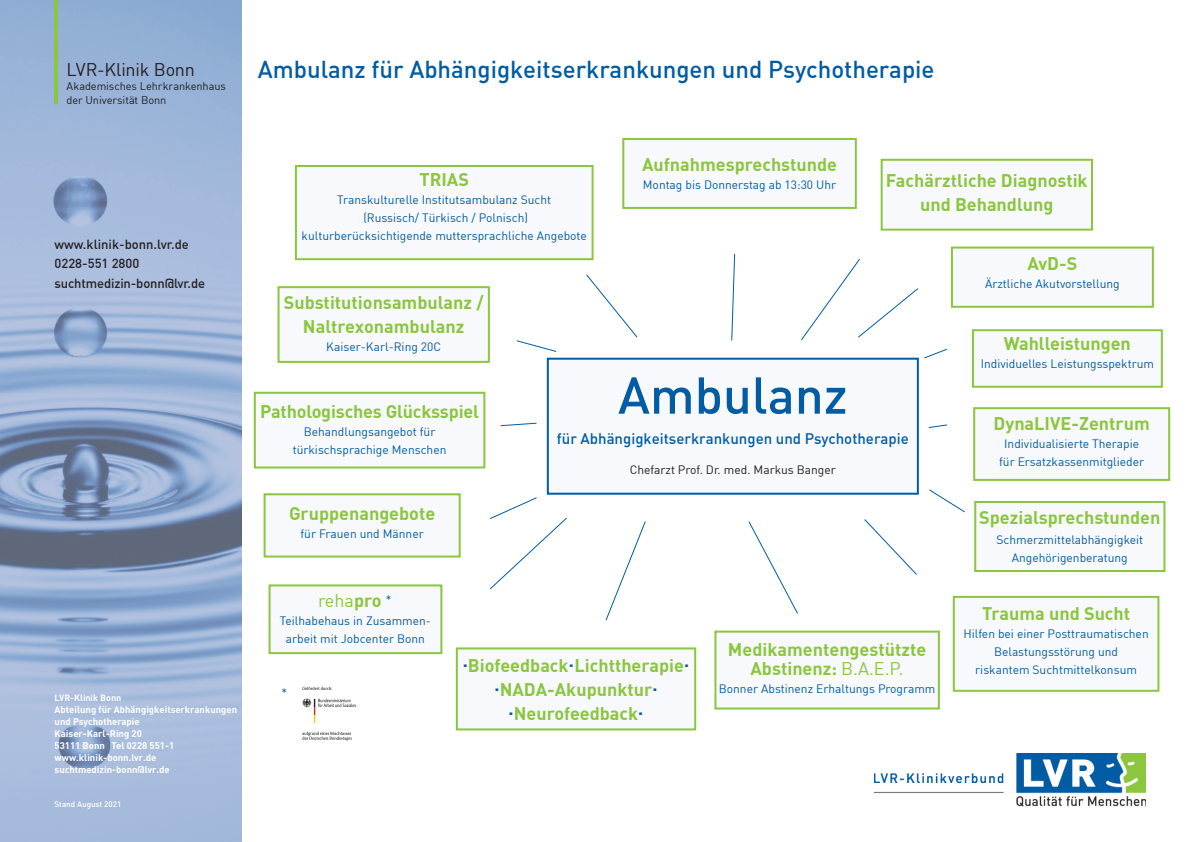
<style>
.page{position:relative;width:1191px;height:842px;background:#fff}
.page>*{position:absolute;margin:0;border:0;box-sizing:border-box;transform-origin:0 0}
.t1{font:500 51px "DIN";color:#015ca3}
.t2{font:500 24px "DIN";color:#015ca3}
.t3{font:700 18px/24px "DIN";color:#8bc63e;text-align:center}
.t4{font:18px "DIN";letter-spacing:-.015em;color:#231f20}
.t5{font:18px "DIN";color:#8bc63e}
.t6{font:500 15px "DIN";color:#015ca3}
.t7{font:500 13px/19.5px "DIN";color:#231f20}
.t8{font:12px/18px "DIN";color:#015ca3;text-align:center}
.t9{font:12px "DIN";color:#231f20}
.t10{font:11px/14px "DIN";letter-spacing:-.01em;color:#231f20}
.t11{font:700 9.5px/12px "DIN";color:#fff}
.t12{font:700 9px "DIN";color:#fff}
.t13{font:500 8px "DIN";color:#fff}
.s1{font-weight:700}
.s2{font-weight:400}
</style>
<div class="page">
<img style="left:0;top:0;width:241px;height:842px">
<svg style="left:546px;top:357px;width:373px;height:138px"></svg>
<hr style="left:54px;top:0;width:4px;height:104px;background:#8bc63e">
<img style="left:874px;top:754px;width:271px;height:52px">
<svg style="left:294px;top:165px;width:300px;height:96px"></svg>
<svg style="left:880px;top:158px;width:213px;height:73px"></svg>
<svg style="left:974px;top:501px;width:192px;height:71px"></svg>
<svg style="left:263px;top:493px;width:198px;height:65px"></svg>
<svg style="left:928px;top:424px;width:19px;height:4px"></svg>
<svg style="left:731px;top:253px;width:4px;height:88px"></svg>
<svg style="left:586px;top:274px;width:52px;height:64px"></svg>
<svg style="left:801px;top:258px;width:117px;height:83px"></svg>
<svg style="left:622px;top:138px;width:235px;height:71px"></svg>
<svg style="left:605px;top:521px;width:41px;height:100px"></svg>
<svg style="left:277px;top:286px;width:213px;height:77px"></svg>
<svg style="left:951px;top:246px;width:203px;height:62px"></svg>
<svg style="left:973px;top:407px;width:198px;height:74px"></svg>
<svg style="left:490px;top:497px;width:77px;height:93px"></svg>
<svg style="left:864px;top:519px;width:53px;height:56px"></svg>
<svg style="left:268px;top:584px;width:175px;height:71px"></svg>
<svg style="left:455px;top:647px;width:242px;height:84px"></svg>
<svg style="left:748px;top:521px;width:50px;height:93px"></svg>
<svg style="left:253px;top:391px;width:233px;height:78px"></svg>
<svg style="left:516px;top:340px;width:41px;height:12px"></svg>
<svg style="left:929px;top:489px;width:36px;height:24px"></svg>
<svg style="left:952px;top:595px;width:208px;height:97px"></svg>
<svg style="left:500px;top:422px;width:37px;height:5px"></svg>
<img style="left:302px;top:686px;width:54px;height:55px">
<svg style="left:971px;top:329px;width:192px;height:59px"></svg>
<svg style="left:924px;top:348px;width:23px;height:11px"></svg>
<svg style="left:714px;top:630px;width:226px;height:80px"></svg>
<h3 class="t4" style="left:67px;top:58px;width:130px">LVR-Klinik Bonn</h3>
<p class="t10" style="left:67px;top:79px;width:161px">Akademisches Lehrkrankenhaus der Universität Bonn</p>
<h2 class="t2" style="left:258px;top:54px;width:678px">Ambulanz für Abhängigkeitserkrankungen und Psychotherapie</h2>
<p class="t7" style="left:54px;top:234px;width:152px">www.klinik-bonn.lvr.de<br>0228-551 2800 suchtmedizin-bonn@lvr.de</p>
<p class="t12" style="left:55px;top:692px;width:68px">LVR-Klinik Bonn</p>
<p class="t11" style="left:55px;top:703px;width:184px">Abteilung für Abhängigkeitserkrankungen und Psychotherapie<br>Kaiser-Karl-Ring 20<br>53111 Bonn Tel 0228 551-1 www.klinik-bonn.lvr.de suchtmedizin-bonn@lvr.de</p>
<p class="t13" style="left:55px;top:799px;width:68px">Stand August 2021</p>
<h3 class="t3" style="left:419px;top:167px;width:51px">TRIAS</h3>
<p class="t8" style="left:302px;top:191px;width:287px">Transkulturelle Institutsambulanz Sucht<br>(Russisch/ Türkisch / Polnisch) kulturberücksichtigende muttersprachliche Angebote</p>
<h3 class="t3" style="left:284px;top:290px;width:201px">Substitutionsambulanz /<br>Naltrexonambulanz</h3>
<p class="t8" style="left:326px;top:337px;width:116px">Kaiser-Karl-Ring 20C</p>
<h3 class="t3" style="left:642px;top:152px;width:196px">Aufnahmesprechstunde</h3>
<p class="t8" style="left:643px;top:175px;width:195px">Montag bis Donnerstag ab 13:30 Uhr</p>
<h3 class="t3" style="left:886px;top:168px;width:203px;line-height:23.5px">Fachärztliche Diagnostik und Behandlung</h3>
<h3 class="t3" style="left:1027px;top:250px;width:52px">AvD-S</h3>
<p class="t8" style="left:985px;top:274px;width:136px">Ärztliche Akutvorstellung</p>
<h3 class="t3" style="left:1003px;top:330px;width:129px">Wahlleistungen</h3>
<p class="t8" style="left:980px;top:354px;width:175px">Individuelles Leistungsspektrum</p>
<h3 class="t3" style="left:260px;top:399px;width:220px">Pathologisches Glücksspiel</h3>
<p class="t8" style="left:293px;top:423px;width:155px">Behandlungsangebot für türkischsprachige Menschen</p>
<h3 class="t3" style="left:289px;top:500px;width:148px">Gruppenangebote</h3>
<p class="t8" style="left:300px;top:524px;width:125px">für Frauen und Männer</p>
<h1 class="t1" style="left:618px;top:363px;width:231px">Ambulanz</h1>
<p class="t6" style="left:557px;top:429px;width:353px">für Abhängigkeitserkrankungen und Psychotherapie</p>
<p class="t9" style="left:630px;top:462px;width:207px">Chefarzt Prof. Dr. med. Markus Banger</p>
<h3 class="t5" style="left:318px;top:589px;width:75px">reha<span class="s1">pro</span> <sup>*</sup></h3>
<p class="t8" style="left:280px;top:611px;width:153px">Teilhabehaus in Zusammen&shy;arbeit mit Jobcenter Bonn</p>
<p class="t8" style="left:281px;top:683px;width:7px">*</p>
<h3 class="t3" style="left:463px;top:653px;width:228px"><sup>.</sup>Biofeedback<sup>.</sup>Lichttherapie<sup>. .</sup>NADA-Akupunktur<sup>. .</sup>Neurofeedback<sup>.</sup></h3>
<h3 class="t3" style="left:728px;top:639px;width:200px;line-height:19px">Medikamentengestützte<br>Abstinenz: <span class="s2">B.A.E.P.</span></h3>
<p class="t8" style="left:719px;top:679px;width:218px">Bonner Abstinenz Erhaltungs Programm</p>
<h3 class="t3" style="left:993px;top:411px;width:158px">DynaLIVE-Zentrum</h3>
<p class="t8" style="left:999px;top:434px;width:146px">Individualisierte Therapie für Ersatzkassenmitglieder</p>
<h3 class="t3" style="left:979px;top:505px;width:183px">Spezialsprechstunden</h3>
<p class="t8" style="left:996px;top:530px;width:148px">Schmerzmittelabhängigkeit<br>Angehörigenberatung</p>
<h3 class="t3" style="left:982px;top:601px;width:150px">Trauma und Sucht</h3>
<p class="t8" style="left:963px;top:625px;width:187px">Hilfen bei einer Posttraumatischen<br>Belastungsstörung und<br>riskantem Suchtmittelkonsum</p>
</div>
